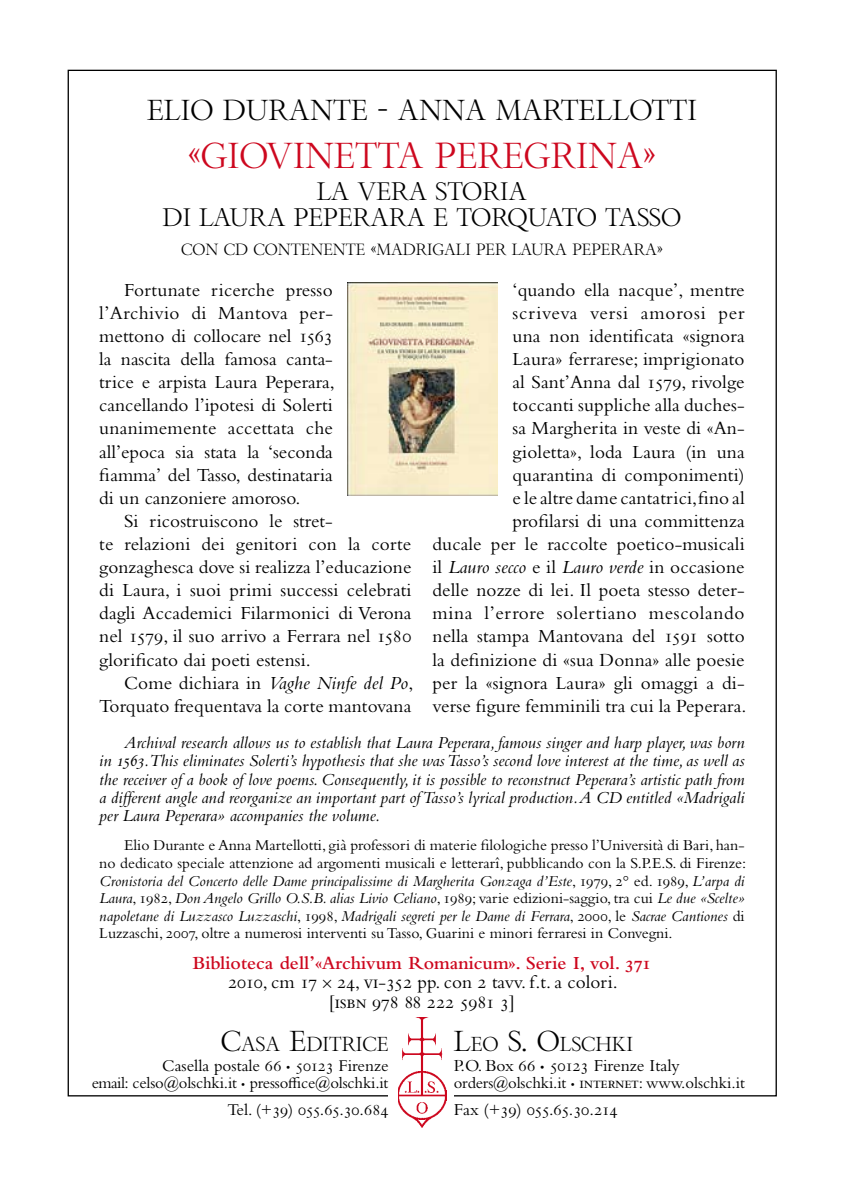
<style>
.page{position:relative;width:844px;height:1191px;background:#fff}
.page>*{position:absolute;margin:0;border:0;box-sizing:border-box;transform-origin:0 0}
.t1{font:35px "Bembo Titling MT Std";color:#cd071e}
.t2{font:28px "Bembo Titling MT Std";color:#000}
.t3{font:24.5px/26.2px "Bembo Titling MT Std";color:#000;text-align:center}
.t4{font:19.6px "Bembo Titling MT Std";color:#000}
.t5{font:19.25px/23.1px "Bembo Std";letter-spacing:.005em;color:#000;text-align:right}
.t6{font:italic 17.5px/18.4px "Bembo Std";color:#000;text-align:justify}
.t7{font:17.5px "Bembo Std";letter-spacing:-.005em;color:#000}
.t8{font:17.15px "Bembo Std";color:#000}
.t9{font:17.15px "Bembo Std";letter-spacing:-.025em;color:#000}
.t10{font:16.62px "Bembo Std";letter-spacing:-.01em;color:#000}
.t11{font:15.75px/17.5px "Bembo Std";color:#000;text-align:justify}
.t12{font:15.75px "Bembo Titling MT Std";color:#000}
.s1{font-style:italic}
.s2{font-weight:600;color:#cd071e}
.s3{font-family:"Bembo Cost"}
.s4{font-size:28px}
.s5{font-size:11.9px}
.s6{font-size:11.38px}
.s7{font-size:12.25px}
</style>
<div class="page">
<img style="left:398px;top:1017px;width:48px;height:110px">
<img style="left:348px;top:283px;width:149px;height:212px">
<h2 class="t2" style="left:147px;top:93px;width:551px">ELIO DURANTE - ANNA MARTELLOTTI</h2>
<h1 class="t1" style="left:188px;top:135px;width:469px">«GIOVINETTA PEREGRINA»</h1>
<p class="t3" style="left:162px;top:178px;width:520px">LA VERA STORIA<br>DI LAURA PEPERARA E TORQUATO TASSO</p>
<p class="t12" style="left:181px;top:239px;width:483px">CON CD CONTENENTE «MADRIGALI PER LAURA PEPERARA»</p>
<p class="t5" style="left:99px;top:278px;width:237px;text-align:justify;text-indent:25px">Fortunate ricerche presso l’Archivio di Mantova per&shy;mettono di collocare nel 1563 la nascita della famosa canta&shy;trice e arpista Laura Peperara, cancellando l’ipotesi di Solerti unanimemente accettata che all’epoca sia stata la ‘seconda fiamma’ del Tasso, destinataria di un canzoniere amoroso.</p>
<p class="t5" style="left:99px;top:509px;width:313px;text-align:left;text-indent:25px">Si ricostruiscono le stret-<br>te relazioni dei genitori con la corte gonzaghesca dove si realizza l’educazione di Laura, i suoi primi successi celebrati dagli Accademici Filarmonici di Verona nel 1579, il suo arrivo a Ferrara nel 1580 glorificato dai poeti estensi.</p>
<p class="t5" style="left:99px;top:670px;width:315px">Come dichiara in <span class="s1">Vaghe Ninfe del Po</span>,<br>Torquato frequentava la corte mantovana</p>
<p class="t5" style="left:432px;top:278px;width:315px">‘quando ella nacque’, mentre<br>scriveva versi amorosi per<br>una non identificata «signora<br>Laura» ferrarese; imprigionato<br>al Sant’Anna dal 1579, rivolge<br>toccanti suppliche alla duches-<br>sa Margherita in veste di «An-<br>gioletta», loda Laura (in una quarantina di componimenti)<br>e le altre dame cantatrici,fino al<br>profilarsi di una committenza<br>ducale per le raccolte poetico-musicali il <span class="s1">Lauro secco</span> e il <span class="s1">Lauro verde</span> in occasione delle nozze di lei. Il poeta stesso deter&shy;mina l’errore solertiano mescolando nella stampa Mantovana del 1591 sotto la definizione di «sua Donna» alle poesie per la «signora Laura» gli omaggi a di&shy;verse figure femminili tra cui la Peperara.</p>
<p class="t6" style="left:99px;top:733px;width:646px;text-indent:25px">Archival research allows us to establish that Laura Peperara, famous singer and harp player, was born in 1563. This eliminates Solerti’s hypothesis that she was Tasso’s second love interest at the time, as well as the receiver of a book of love poems. Consequently, it is possible to reconstruct Peperara’s artistic path from a different angle and reorganize an important part of Tasso’s lyrical production. A CD entitled «Madrigali per Laura Peperara» accompanies the volume.</p>
<p class="t11" style="left:99px;top:836px;width:648px;text-indent:25px">Elio Durante e Anna Martellotti, già professori di materie filologiche presso l’Università di Bari, han&shy;no dedicato speciale attenzione ad argomenti musicali e letterarî, pubblicando con la S.P.E.S. di Firenze:<br><span class="s1">Cronistoria del Concerto delle Dame principalissime di Margherita Gonzaga d’Este</span>, 1979, 2° ed. 1989, <span class="s1">L’arpa di Laura</span>, 1982, <span class="s1">Don Angelo Grillo O.S.B. alias Livio Celiano</span>, 1989; varie edizioni-saggio, tra cui <span class="s1">Le due «Scelte» napoletane di Luzzasco Luzzaschi</span>, 1998, <span class="s1">Madrigali segreti per le Dame di Ferrara</span>, 2000, le <span class="s1">Sacrae Cantiones</span> di Luzzaschi, 2007, oltre a numerosi interventi su Tasso, Guarini e minori ferraresi in Convegni.</p>
<p class="t5" style="left:193px;top:953px;width:459px;line-height:19.2px;text-align:center"><span class="s2">Biblioteca dell’«Archivum Romanicum». Serie I, vol. 371<br></span>2010, cm 17 <span class="s3">¥</span> 24, vi-352 pp. con 2 tavv. f.t. a colori.<br>[isbn 978 88 222 5981 3]</p>
<p class="t4" style="left:221px;top:1031px;width:169px"><span class="s4">C</span>ASA <span class="s4">E</span>DITRICE</p>
<p class="t8" style="left:162px;top:1055px;width:228px">Casella postale 66 <span class="s5">•</span> 50123 Firenze</p>
<p class="t10" style="left:92px;top:1073px;width:298px">email: celso@olschki.it <span class="s6">•</span> pressoffice@olschki.it</p>
<p class="t9" style="left:227px;top:1099px;width:162px">Tel. (+39) 055.65.30.684</p>
<p class="t4" style="left:453px;top:1031px;width:181px"><span class="s4">L</span>EO <span class="s4">S. O</span>LSCHKI</p>
<p class="t7" style="left:453px;top:1054px;width:227px">P.O. Box 66 <span class="s7">•</span> 50123 Firenze Italy</p>
<p class="t10" style="left:453px;top:1073px;width:293px">orders@olschki.it <span class="s6">•</span> internet: www.olschki.it</p>
<p class="t7" style="left:453px;top:1098px;width:165px">Fax (+39) 055.65.30.214</p>
</div>
